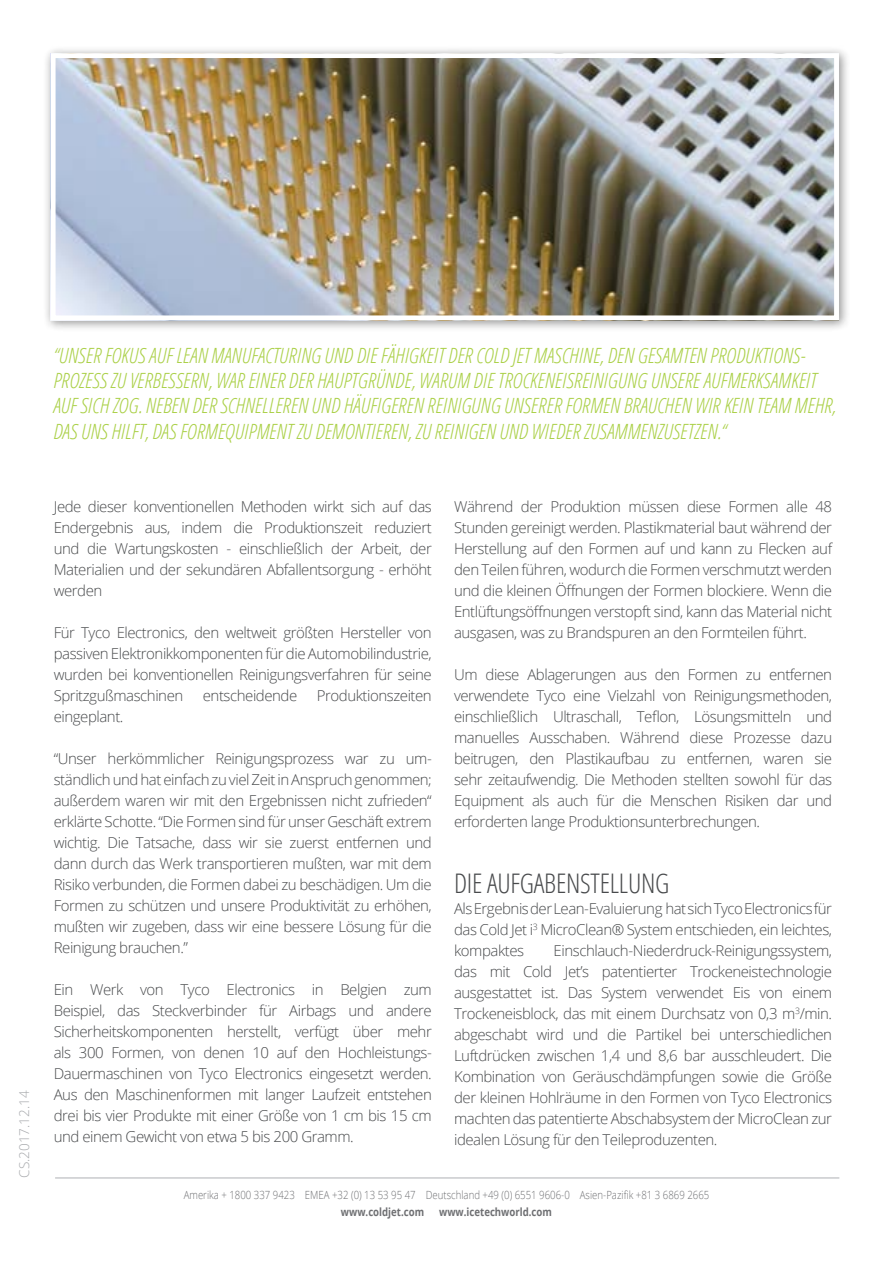
<style>
.page{position:relative;width:893px;height:1263px;background:#fff}
.page>*{position:absolute;margin:0;border:0;box-sizing:border-box;transform-origin:0 0}
.t1{font:300 condensed 27px "Open Sans";letter-spacing:-.01em;color:#484a4c}
.t2{font:italic 300 condensed 21px/25.2px "Open Sans";color:#aad047}
.t3{font:300 15px/21px "Open Sans";letter-spacing:-.03em;color:#484a4c;text-align:justify}
.t4{font:300 13.5px "Open Sans";color:#a7a9ac}
.t5{font:300 11.25px "Open Sans";color:#6e6f72;scale:.86 1}
.t6{font:700 11.25px "Open Sans";color:#6e6f72;scale:.86 1}
</style>
<div class="page">
<div style="left:43px;top:45px;width:808px;height:287px;background:#000;opacity:.43"></div>
<img style="left:57px;top:59px;width:776px;height:255px">
<div style="left:51px;top:53px;width:788px;height:267px;border:5px solid #fff"></div>
<hr style="left:55px;top:1177px;width:784px;height:1px;background:#afb1b4">
<p class="t2" style="left:53px;top:342px;width:784px">“UNSER FOKUS AUF LEAN MANUFACTURING UND DIE FÄHIGKEIT DER COLD JET MASCHINE, DEN GESAMTEN PRODUKTIONS-PROZESS ZU VERBESSERN, WAR EINER DER HAUPTGRÜNDE, WARUM DIE TROCKENEISREINIGUNG UNSERE AUFMERKSAMKEIT AUF SICH ZOG. NEBEN DER SCHNELLEREN UND HÄUFIGEREN REINIGUNG UNSERER FORMEN BRAUCHEN WIR KEIN TEAM MEHR, DAS UNS HILFT, DAS FORMEQUIPMENT ZU DEMONTIEREN, ZU REINIGEN UND WIEDER ZUSAMMENZUSETZEN.“</p>
<p class="t4" style="left:15px;top:1177px;width:89px;rotate:-90deg">CS.2017.12.14</p>
<p class="t3" style="left:54px;top:496px;width:380px">Jede dieser konventionellen Methoden wirkt sich auf das Endergebnis aus, indem die Produktionszeit reduziert und die Wartungskosten - einschließlich der Arbeit, der Materialien und der sekundären Abfallentsorgung - erhöht werden</p>
<p class="t3" style="left:54px;top:622px;width:380px">Für Tyco Electronics, den weltweit größten Hersteller von passiven Elektronikkomponenten für die Automobilindustrie, wurden bei konventionellen Reinigungsverfahren für seine Spritzgußmaschinen</p>
<p class="t3" style="left:203px;top:685px;width:96px">entscheidende</p>
<p class="t3" style="left:317px;top:685px;width:116px">Produktionszeiten</p>
<p class="t3" style="left:54px;top:706px;width:71px">eingeplant.</p>
<p class="t3" style="left:54px;top:748px;width:380px">“Unser herkömmlicher Reinigungsprozess war zu um&shy;ständlich und hat einfach zu viel Zeit in Anspruch genommen; außerdem waren wir mit den Ergebnissen nicht zufrieden“ erklärte Schotte. “Die Formen sind für unser Geschäft extrem wichtig. Die Tatsache, dass wir sie zuerst entfernen und dann durch das Werk transportieren mußten, war mit dem Risiko verbunden, die Formen dabei zu beschädigen. Um die Formen zu schützen und unsere Produktivität zu erhöhen, mußten wir zugeben, dass wir eine bessere Lösung für die Reinigung brauchen.”</p>
<p class="t3" style="left:54px;top:979px;width:380px">Ein Werk von Tyco Electronics in Belgien zum Beispiel, das Steckverbinder für Airbags und andere Sicherheitskomponenten herstellt, verfügt über mehr als 300 Formen, von denen 10 auf den Hochleistungs-Dauermaschinen von Tyco Electronics eingesetzt werden.<br>Aus den Maschinenformen mit langer Laufzeit entstehen drei bis vier Produkte mit einer Größe von 1 cm bis 15 cm und einem Gewicht von etwa 5 bis 200 Gramm.</p>
<p class="t3" style="left:454px;top:496px;width:380px">Während der Produktion müssen diese Formen alle 48<br>Stunden gereinigt werden. Plastikmaterial baut während der Herstellung auf den Formen auf und kann zu Flecken auf den Teilen führen, wodurch die Formen verschmutzt werden und die kleinen Öffnungen der Formen blockiere. Wenn die Entlüftungsöffnungen verstopft sind, kann das Material nicht ausgasen, was zu Brandspuren an den Formteilen führt.</p>
<p class="t3" style="left:454px;top:664px;width:380px">Um diese Ablagerungen aus den Formen zu entfernen verwendete Tyco eine Vielzahl von Reinigungsmethoden, einschließlich Ultraschall, Teflon, Lösungsmitteln und manuelles Ausschaben. Während diese Prozesse dazu beitrugen, den Plastikaufbau zu entfernen, waren sie sehr zeitaufwendig. Die Methoden stellten sowohl für das Equipment als auch für die Menschen Risiken dar und erforderten lange Produktionsunterbrechungen.</p>
<h1 class="t1" style="left:454px;top:865px;width:217px">DIE AUFGABENSTELLUNG</h1>
<p class="t3" style="left:454px;top:898px;width:380px">Als Ergebnis der Lean-Evaluierung hat sich Tyco Electronics für das Cold Jet i<sup>3</sup> MicroClean® System entschieden, ein leichtes, kompaktes</p>
<p class="t3" style="left:454px;top:940px;width:380px;text-indent:100px">Einschlauch-Niederdruck-Reinigungssystem, das mit Cold Jet’s patentierter Trockeneistechnologie ausgestattet ist. Das System verwendet Eis von einem Trockeneisblock, das mit einem Durchsatz von 0,3 m<sup>3</sup>/min. abgeschabt wird und die Partikel bei unterschiedlichen Luftdrücken zwischen 1,4 und 8,6 bar ausschleudert. Die Kombination von Geräuschdämpfungen sowie die Größe der kleinen Hohlräume in den Formen von Tyco Electronics machten das patentierte Abschabsystem der MicroClean zur idealen Lösung für den Teileproduzenten.</p>
<p class="t5" style="left:184px;top:1187px;width:613px">Amerika + 1800 337 9423 EMEA +32 (0) 13 53 95 47 Deutschland +49 (0) 6551 9606-0 Asien-Pazifik +81 3 6869 2665</p>
<p class="t6" style="left:341px;top:1203px;width:98px">www.coldjet.com</p>
<p class="t6" style="left:439px;top:1203px;width:133px">www.icetechworld.com</p>
</div>
